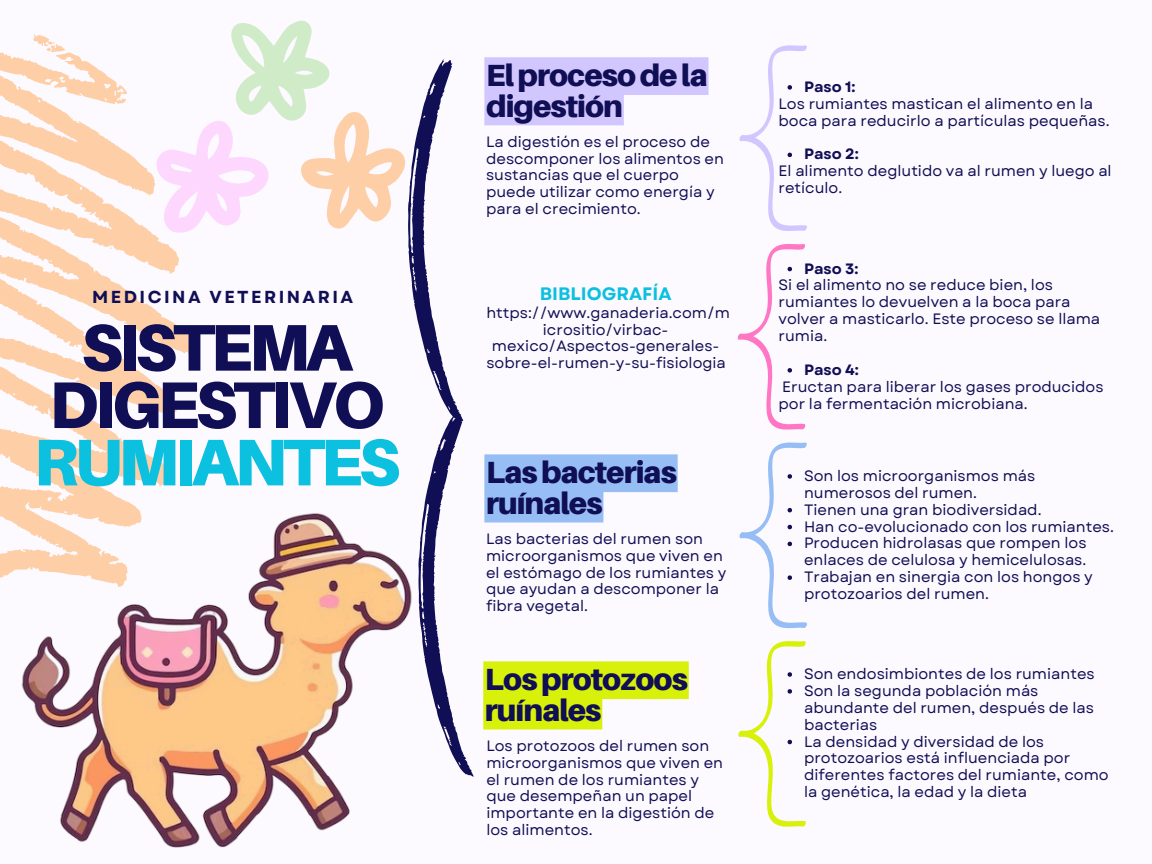
<style>
.page{position:relative;width:1152px;height:864px;background:#fcf9ff}
.page>*{position:absolute;margin:0;border:0;box-sizing:border-box;transform-origin:0 0}
.t1{font:900 66px/57.3px "Aileron";letter-spacing:-.06em;color:#100e54;text-align:center}
.t2{font:900 30.6px/30.3px "Aileron";letter-spacing:-.03em;color:#100e54}
.t3{font:700 18px "Garet";color:#0cc0df}
.t4{font:700 17.4px "Garet";letter-spacing:.14em;color:#100e54}
.t5{font:15px/16.8px "Garet";color:#100e54}
.t6{font:700 15px "Garet";color:#100e54}
.s1{color:#0cc0df}
</style>
<div class="page">
<svg style="left:0;top:34px;width:156px;height:544px"></svg>
<svg style="left:156px;top:20px;width:318px;height:757px"></svg>
<img style="left:7px;top:469px;width:419px;height:379px">
<svg style="left:484px;top:57px;width:225px;height:68px"></svg>
<svg style="left:484px;top:454px;width:194px;height:68px"></svg>
<svg style="left:739px;top:442px;width:68px;height:187px"></svg>
<svg style="left:483px;top:661px;width:206px;height:68px"></svg>
<svg style="left:738px;top:641px;width:68px;height:186px"></svg>
<svg style="left:739px;top:45px;width:68px;height:186px"></svg>
<svg style="left:737px;top:244px;width:69px;height:186px"></svg>
<p class="t4" style="left:92px;top:285px;width:262px">MEDICINA VETERINARIA</p>
<p class="t1" style="left:34px;top:318px;width:368px">SISTEMA<br>DIGESTIVO<br><span class="s1">RUMIANTES</span></p>
<p class="t2" style="left:486px;top:60px;width:223px">Elprocesodela digestión</p>
<p class="t5" style="left:486px;top:133px;width:239px">La digestión es el proceso de descomponer los alimentos en sustancias que el cuerpo puede utilizar como energía y para el crecimiento.</p>
<p class="t3" style="left:540px;top:280px;width:133px">BIBLIOGRAFÍA</p>
<p class="t5" style="left:486px;top:304px;width:245px;text-align:center">https://www.ganaderia.com/m icrositio/virbac&shy;mexico/Aspectos-generales&shy;sobre-el-rumen-y-su-fisiologia</p>
<p class="t6" style="left:804px;top:76px;width:53px">Paso 1:</p>
<p class="t5" style="left:779px;top:95px;width:333px">Los rumiantes mastican el alimento en la boca para reducirlo a partículas pequeñas.</p>
<p class="t6" style="left:804px;top:143px;width:56px">Paso 2:</p>
<p class="t5" style="left:779px;top:163px;width:335px">El alimento deglutido va al rumen y luego al retículo.</p>
<p class="t6" style="left:804px;top:258px;width:56px">Paso 3:</p>
<h2 class="t5" style="left:779px;top:277px;width:323px">Si el alimento no se reduce bien, los rumiantes lo devuelven a la boca para volver a masticarlo. Este proceso se llama rumia.</h2>
<p class="t6" style="left:804px;top:359px;width:56px">Paso 4:</p>
<p class="t5" style="left:779px;top:378px;width:327px">Eructan para liberar los gases producidos por la fermentación microbiana.</p>
<h3 class="t2" style="left:486px;top:457px;width:192px">Lasbacterias ruínales</h3>
<h1 class="t5" style="left:804px;top:467px;width:233px">Son los microorganismos más numerosos del rumen.</h1>
<p class="t5" style="left:804px;top:501px;width:239px">Tienen una gran biodiversidad.</p>
<p class="t5" style="left:804px;top:518px;width:311px">Han co-evolucionado con los rumiantes.</p>
<h2 class="t5" style="left:804px;top:535px;width:284px">Producen hidrolasas que rompen los enlaces de celulosa y hemicelulosas.</h2>
<p class="t5" style="left:804px;top:569px;width:290px">Trabajan en sinergia con los hongos y protozoarios del rumen.</p>
<p class="t5" style="left:486px;top:530px;width:242px">Las bacterias del rumen son microorganismos que viven en el estómago de los rumiantes y que ayudan a descomponer la fibra vegetal.</p>
<p class="t2" style="left:485px;top:664px;width:204px">Losprotozoos ruínales</p>
<p class="t5" style="left:804px;top:665px;width:292px">Son endosimbiontes de los rumiantes</p>
<p class="t5" style="left:804px;top:682px;width:292px">Son la segunda población más abundante del rumen, después de las bacterias</p>
<p class="t5" style="left:804px;top:733px;width:306px">La densidad y diversidad de los protozoarios está influenciada por diferentes factores del rumiante, como la genética, la edad y la dieta</p>
<p class="t5" style="left:486px;top:737px;width:238px">Los protozoos del rumen son microorganismos que viven en el rumen de los rumiantes y que desempeñan un papel importante en la digestión de los alimentos.</p>
</div>
